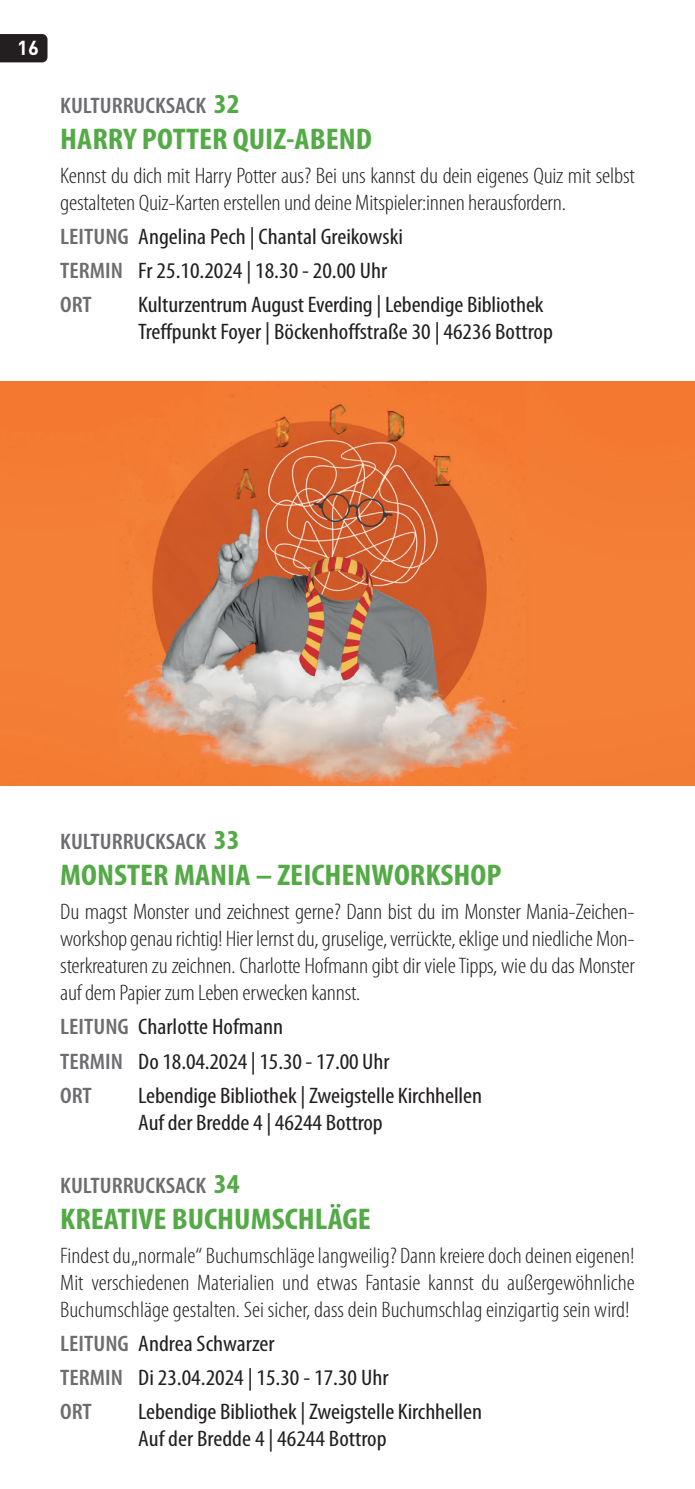
<style>
.page{position:relative;width:695px;height:1489px;background:#fff}
.page>*{position:absolute;margin:0;border:0;box-sizing:border-box;transform-origin:0 0}
.t1{font:700 condensed 30px "Myriad Pro";color:#54aa46;scale:1.1 1}
.t2{font:condensed 22.5px/34px "Myriad Pro";letter-spacing:-.005em;color:#231f20;scale:1.1 1}
.t3{font:300 condensed 22.5px/27px "Myriad Pro";letter-spacing:-.01em;color:#231f20;scale:1.1 1}
.t4{font:300 condensed 22.5px/27px "Myriad Pro";letter-spacing:-.01em;color:#231f20;text-align:justify;scale:1.08 1}
.t5{font:600 condensed 22.5px "Myriad Pro";color:#6c6d70;scale:1.1 1}
.t6{font:700 20px "DINOT";color:#fff}
.s1{font-weight:700;font-size:27.5px;color:#54aa46}
.s2{font-weight:600;color:#6c6d70}
</style>
<div class="page">
<svg style="left:0;top:34px;width:47px;height:28px"></svg>
<img style="left:0;top:382px;width:694px;height:404px">
<p class="t6" style="left:17px;top:35px;width:23px">16</p>
<p class="t5" style="left:60px;top:93px;width:165px">KULTURRUCKSACK <span class="s1">32</span></p>
<h1 class="t1" style="left:60px;top:120px;width:285px">HARRY POTTER QUIZ-ABEND</h1>
<p class="t3" style="left:60px;top:162px;width:523px">Kennst du dich mit Harry Potter aus? Bei uns kannst du dein eigenes Quiz mit selbst gestalteten Quiz-Karten erstellen und deine Mitspieler:innen herausfordern.</p>
<p class="t2" style="left:60px;top:219px;width:313px"><span class="s2">LEITUNG</span> Angelina Pech | Chantal Greikowski<br><span class="s2">TERMIN</span> Fr 25.10.2024 | 18.30 - 20.00 Uhr<br><span class="s2">ORT</span></p>
<p class="t2" style="left:138px;top:291px;width:378px;line-height:27px">Kulturzentrum August Everding | Lebendige Bibliothek<br>Treffpunkt Foyer | Böckenhoffstraße 30 | 46236 Bottrop</p>
<p class="t5" style="left:60px;top:829px;width:165px">KULTURRUCKSACK <span class="s1">33</span></p>
<h1 class="t1" style="left:60px;top:856px;width:402px">MONSTER MANIA – ZEICHENWORKSHOP</h1>
<p class="t3" style="left:60px;top:898px;width:523px;text-align:justify">Du magst Monster und zeichnest gerne? Dann bist du im Monster Mania-Zeichen&shy;workshop genau richtig! Hier lernst du, gruselige, verrückte, eklige und niedliche Mon&shy;sterkreaturen zu zeichnen. Charlotte Hofmann gibt dir viele Tipps, wie du das Monster auf dem Papier zum Leben erwecken kannst.</p>
<p class="t2" style="left:60px;top:1009px;width:301px"><span class="s2">LEITUNG</span> Charlotte Hofmann<br><span class="s2">TERMIN</span> Do 18.04.2024 | 15.30 - 17.00 Uhr<br><span class="s2">ORT</span></p>
<p class="t2" style="left:138px;top:1081px;width:314px;line-height:27px">Lebendige Bibliothek | Zweigstelle Kirchhellen<br>Auf der Bredde 4 | 46244 Bottrop</p>
<p class="t5" style="left:60px;top:1172px;width:165px">KULTURRUCKSACK <span class="s1">34</span></p>
<h1 class="t1" style="left:60px;top:1199px;width:284px">KREATIVE BUCHUMSCHLÄGE</h1>
<p class="t4" style="left:60px;top:1242px;width:533px">Findest du „normale“ Buchumschläge langweilig? Dann kreiere doch deinen eigenen!<br>Mit verschiedenen Materialien und etwas Fantasie kannst du außergewöhnliche Buchumschläge gestalten. Sei sicher, dass dein Buchumschlag einzigartig sein wird!</p>
<p class="t2" style="left:60px;top:1326px;width:300px"><span class="s2">LEITUNG</span> Andrea Schwarzer<br><span class="s2">TERMIN</span> Di 23.04.2024 | 15.30 - 17.30 Uhr<br><span class="s2">ORT</span></p>
<p class="t2" style="left:138px;top:1397px;width:314px;line-height:27px">Lebendige Bibliothek | Zweigstelle Kirchhellen<br>Auf der Bredde 4 | 46244 Bottrop</p>
</div>
